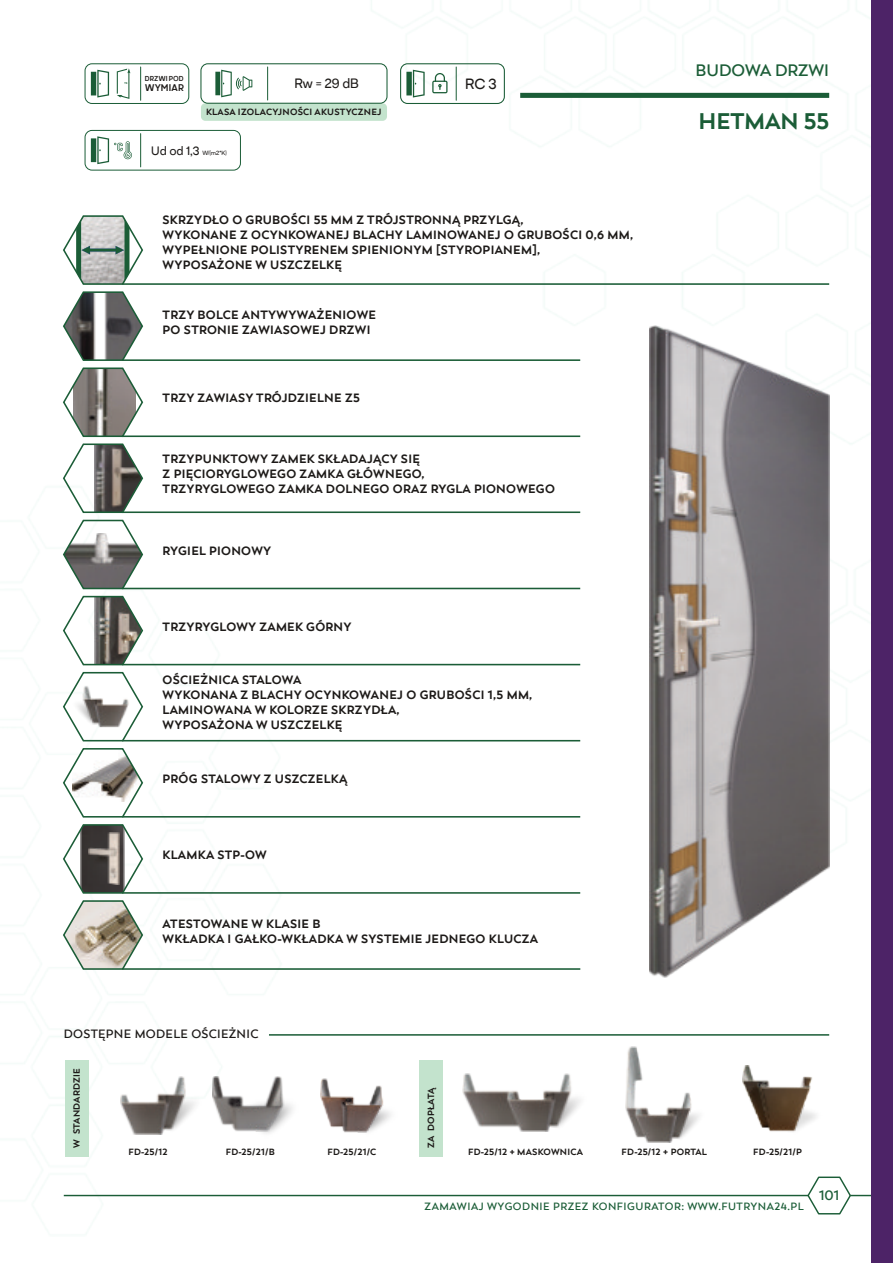
<style>
.page{position:relative;width:893px;height:1263px;background:#fff}
.page>*{position:absolute;margin:0;border:0;box-sizing:border-box;transform-origin:0 0}
.t1{font:700 22.5px "Facundo";color:#1b5d37}
.t2{font:600 16.5px "Facundo";color:#1b5d37}
.t3{font:14.85px "Armin Soft";color:#1d1a18}
.t4{font:13.5px "Armin Soft";color:#1d1a18}
.t5{font:600 13.5px "Facundo";color:#1b5d37}
.t6{font:700 12px/15px "Facundo";letter-spacing:.025em;color:#1d1a18}
.t7{font:600 12px "Facundo";letter-spacing:.025em;color:#1d1a18}
.t8{font:600 10.5px "Facundo";letter-spacing:.05em;color:#1b5d37}
.t9{font:9.45px "Mula";color:#1d1a18}
.t10{font:700 9px "Facundo";letter-spacing:.025em;color:#1d1a18}
.t11{font:7.05px "Mula";color:#1d1a18}
.t12{font:6.15px "Armin Soft";color:#1d1a18}
.s1{font-size:12.15px}
</style>
<div class="page">
<img style="left:29px;top:0;width:842px;height:1234px">
<hr style="left:64px;top:1195px;width:744px;height:1px;background:#1b5d37">
<hr style="left:850px;top:1195px;width:43px;height:1px;background:#1b5d37">
<svg style="left:806px;top:1175px;width:46px;height:40px"></svg>
<div style="left:871px;top:0;width:22px;height:1263px;background:#4d2367"></div>
<div style="left:520px;top:93px;width:309px;height:5px;background:#1b5d37"></div>
<div style="left:406px;top:72px;width:6px;height:23px;background:#1b5d37"></div>
<svg style="left:413px;top:70px;width:12px;height:28px"></svg>
<svg style="left:432px;top:73px;width:15px;height:20px"></svg>
<hr style="left:456px;top:67px;width:1px;height:33px;background:#1b5d37">
<div style="left:400px;top:63px;width:105px;height:41px;border:1px solid #1b5d37;border-radius:7px"></div>
<div style="left:91px;top:138px;width:5px;height:24px;background:#1b5d37"></div>
<svg style="left:97px;top:136px;width:35px;height:28px"></svg>
<div style="left:85px;top:130px;width:156px;height:41px;border:1px solid #1b5d37;border-radius:7px"></div>
<hr style="left:140px;top:134px;width:1px;height:33px;background:#1b5d37">
<svg style="left:117px;top:68px;width:13px;height:31px"></svg>
<div style="left:91px;top:72px;width:5px;height:23px;background:#1b5d37"></div>
<svg style="left:97px;top:70px;width:12px;height:28px"></svg>
<hr style="left:140px;top:67px;width:1px;height:33px;background:#1b5d37">
<div style="left:85px;top:63px;width:104px;height:41px;border:1px solid #1b5d37;border-radius:7px"></div>
<hr style="left:122px;top:816px;width:458px;height:1px;background:#1b5d37">
<hr style="left:122px;top:435px;width:458px;height:2px;background:#1b5d37">
<hr style="left:122px;top:740px;width:458px;height:1px;background:#1b5d37">
<hr style="left:122px;top:892px;width:458px;height:2px;background:#1b5d37">
<hr style="left:122px;top:511px;width:458px;height:2px;background:#1b5d37">
<hr style="left:122px;top:664px;width:458px;height:1px;background:#1b5d37">
<hr style="left:122px;top:968px;width:458px;height:2px;background:#1b5d37">
<hr style="left:122px;top:359px;width:458px;height:2px;background:#1b5d37">
<hr style="left:122px;top:588px;width:458px;height:1px;background:#1b5d37">
<svg style="left:62px;top:214px;width:82px;height:756px"></svg>
<hr style="left:122px;top:283px;width:707px;height:2px;background:#1b5d37">
<div style="left:201px;top:103px;width:186px;height:18px;background:#c3e3cd;border-radius:4px"></div>
<div style="left:215px;top:72px;width:5px;height:23px;background:#1b5d37"></div>
<svg style="left:221px;top:70px;width:31px;height:27px"></svg>
<div style="left:200px;top:63px;width:188px;height:41px;border:1px solid #1b5d37;border-radius:7px"></div>
<hr style="left:267px;top:67px;width:1px;height:33px;background:#1b5d37">
<img style="left:321px;top:1078px;width:79px;height:58px">
<hr style="left:269px;top:1034px;width:560px;height:2px;background:#1b5d37">
<img style="left:121px;top:1076px;width:82px;height:58px">
<img style="left:213px;top:1076px;width:88px;height:63px">
<img style="left:463px;top:1074px;width:125px;height:57px">
<img style="left:625px;top:1046px;width:82px;height:97px">
<div style="left:65px;top:1060px;width:23px;height:96px;background:#c3e3cd"></div>
<div style="left:419px;top:1060px;width:24px;height:96px;background:#c3e3cd"></div>
<img style="left:649px;top:326px;width:180px;height:652px">
<img style="left:742px;top:1065px;width:80px;height:70px">
<p class="t11" style="left:145px;top:76px;width:40px">DRZWI POD</p>
<p class="t9" style="left:145px;top:84px;width:41px">WYMIAR</p>
<p class="t4" style="left:294px;top:79px;width:66px">Rw = 29 dB</p>
<p class="t10" style="left:206px;top:106px;width:177px">KLASA IZOLACYJNOŚCI AKUSTYCZNEJ</p>
<p class="t12" style="left:151px;top:150px;width:77px"><span class="s1">Ud od 1,3</span> W/(m2*K)</p>
<p class="t3" style="left:465px;top:78px;width:33px">RC 3</p>
<p class="t6" style="left:163px;top:212px;width:472px">SKRZYDŁO O GRUBOŚCI 55 MM Z TRÓJSTRONNĄ PRZYLGĄ,<br>WYKONANE Z OCYNKOWANEJ BLACHY LAMINOWANEJ O GRUBOŚCI 0,6 MM, WYPEŁNIONE POLISTYRENEM SPIENIONYM [STYROPIANEM],<br>WYPOSAŻONE W USZCZELKĘ</p>
<p class="t6" style="left:163px;top:307px;width:215px">TRZY BOLCE ANTYWYWAŻENIOWE<br>PO STRONIE ZAWIASOWEJ DRZWI</p>
<p class="t6" style="left:163px;top:391px;width:199px">TRZY ZAWIASY TRÓJDZIELNE Z5</p>
<p class="t6" style="left:163px;top:452px;width:394px">TRZYPUNKTOWY ZAMEK SKŁADAJĄCY SIĘ<br>Z PIĘCIORYGLOWEGO ZAMKA GŁÓWNEGO,<br>TRZYRYGLOWEGO ZAMKA DOLNEGO ORAZ RYGLA PIONOWEGO</p>
<p class="t6" style="left:163px;top:543px;width:110px">RYGIEL PIONOWY</p>
<p class="t6" style="left:163px;top:619px;width:191px">TRZYRYGLOWY ZAMEK GÓRNY</p>
<p class="t6" style="left:163px;top:673px;width:371px">OŚCIEŻNICA STALOWA<br>WYKONANA Z BLACHY OCYNKOWANEJ O GRUBOŚCI 1,5 MM,<br>LAMINOWANA W KOLORZE SKRZYDŁA,<br>WYPOSAŻONA W USZCZELKĘ</p>
<p class="t6" style="left:163px;top:771px;width:186px">PRÓG STALOWY Z USZCZELKĄ</p>
<p class="t6" style="left:163px;top:847px;width:106px">KLAMKA STP-OW</p>
<p class="t6" style="left:163px;top:916px;width:377px">ATESTOWANE W KLASIE B<br>WKŁADKA I GAŁKO-WKŁADKA W SYSTEMIE JEDNEGO KLUCZA</p>
<p class="t7" style="left:64px;top:1026px;width:196px">DOSTĘPNE MODELE OŚCIEŻNIC</p>
<h2 class="t2" style="left:695px;top:59px;width:135px">BUDOWA DRZWI</h2>
<h1 class="t1" style="left:698px;top:107px;width:132px">HETMAN 55</h1>
<p class="t10" style="left:71px;top:1147px;width:81px;rotate:-90deg">W STANDARDZIE</p>
<p class="t10" style="left:425px;top:1147px;width:62px;rotate:-90deg">ZA DOPŁATĄ</p>
<p class="t10" style="left:128px;top:1146px;width:41px">FD-25/12</p>
<p class="t10" style="left:226px;top:1146px;width:50px">FD-25/21/B</p>
<p class="t10" style="left:468px;top:1146px;width:116px">FD-25/12 + MASKOWNICA</p>
<p class="t10" style="left:622px;top:1146px;width:87px">FD-25/12 + PORTAL</p>
<p class="t10" style="left:753px;top:1146px;width:50px">FD-25/21/P</p>
<p class="t10" style="left:327px;top:1146px;width:50px">FD-25/21/C</p>
<p class="t8" style="left:425px;top:1199px;width:381px">ZAMAWIAJ WYGODNIE PRZEZ KONFIGURATOR: WWW.FUTRYNA24.PL</p>
<p class="t5" style="left:819px;top:1187px;width:22px">101</p>
</div>
